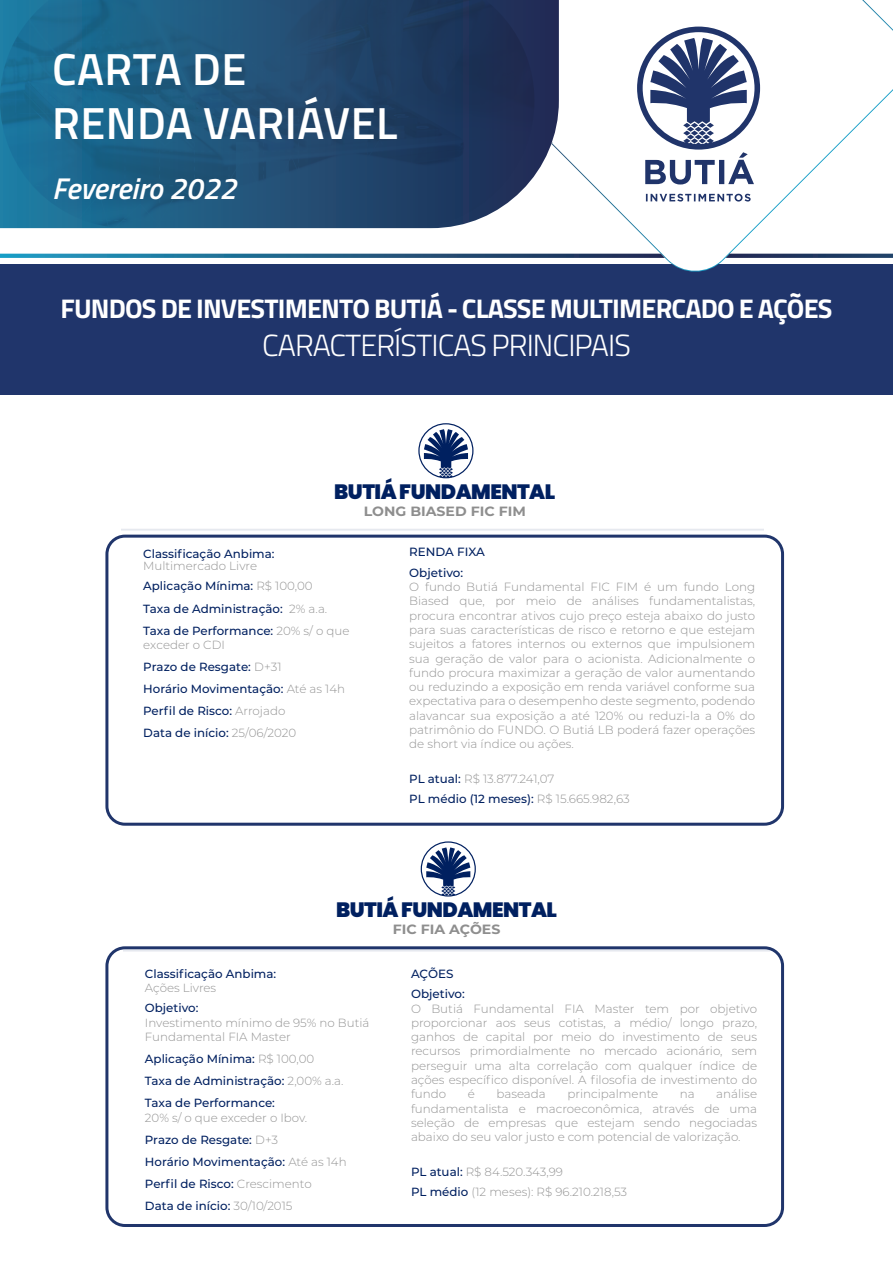
<style>
.page{position:relative;width:893px;height:1263px;background:#fff}
.page>*{position:absolute;margin:0;border:0;box-sizing:border-box;transform-origin:0 0}
.t1{font:600 45px "Titillium Web";letter-spacing:.01em;color:#fff}
.t2{font:300 30.6px "Titillium Web";letter-spacing:-.03em;color:#fff}
.t3{font:italic 600 30px "Titillium Web";color:#fff}
.t4{font:700 27px "Titillium Web";letter-spacing:-.03em;color:#fff}
.t5{font:900 20.7px "Poppins";letter-spacing:-.025em;color:#002060}
.t6{font:700 13.35px "Montserrat";color:#8e8e8e;scale:1.05 1}
.t7{font:300 11.85px/14.2px "Montserrat";color:#939393;text-align:justify}
.t8{font:500 11.85px/22.2px "Montserrat";color:#002060}
.s1{font-weight:300;color:#939393}
.s2{font-weight:500;color:#002060}
</style>
<div class="page">
<svg style="left:121px;top:529px;width:642px;height:6px"></svg>
<div style="left:418px;top:423px;width:55px;height:55px;border:1px solid #002060;border-radius:50%"></div>
<svg style="left:424px;top:429px;width:44px;height:48px"></svg>
<div style="left:0;top:265px;width:893px;height:130px;background:#20356b"></div>
<svg style="left:549px;top:0;width:344px;height:272px"></svg>
<svg style="left:0;top:0;width:559px;height:228px;background:#265479"></svg>
<svg style="left:637px;top:27px;width:123px;height:175px"></svg>
<svg style="left:0;top:254px;width:665px;height:4px;background:#256389"></svg>
<svg style="left:726px;top:254px;width:167px;height:4px"></svg>
<div style="left:105px;top:535px;width:679px;height:291px;border:3px solid #20356b;border-radius:18px"></div>
<div style="left:421px;top:841px;width:55px;height:55px;border:1px solid #002060;border-radius:50%"></div>
<svg style="left:426px;top:847px;width:44px;height:49px"></svg>
<svg style="left:123px;top:950px;width:647px;height:2px"></svg>
<div style="left:105px;top:946px;width:679px;height:281px;border:3px solid #20356b;border-radius:18px"></div>
<p class="t1" style="left:52px;top:35px;width:196px">CARTA DE</p>
<p class="t1" style="left:52px;top:89px;width:347px">RENDA VARIÁVEL</p>
<p class="t3" style="left:52px;top:166px;width:186px">Fevereiro 2022</p>
<p class="t4" style="left:60px;top:288px;width:773px">FUNDOS DE INVESTIMENTO BUTIÁ - CLASSE MULTIMERCADO E AÇÕES</p>
<p class="t2" style="left:262px;top:323px;width:370px">CARACTERÍSTICAS PRINCIPAIS</p>
<p class="t5" style="left:334px;top:479px;width:222px">BUTIÁ FUNDAMENTAL</p>
<p class="t6" style="left:364px;top:502px;width:156px">LONG BIASED FIC FIM</p>
<p class="t8" style="left:143px;top:548px;width:133px;line-height:11.6px">Classificação Anbima:<br><span class="s1">Multimercado Livre</span></p>
<p class="t8" style="left:143px;top:575px;width:208px">Aplicação Mínima: <span class="s1">R$ 100,00<br></span>Taxa de Administração: <span class="s1">2% a.a.<br></span>Taxa de Performance: <span class="s1">20% s/ o que</span></p>
<p class="t8" style="left:143px;top:633px;width:203px"><span class="s1">exceder o CDI<br></span>Prazo de Resgate: <span class="s1">D+31<br></span>Horário Movimentação: <span class="s1">Até as 14h</span></p>
<p class="t8" style="left:143px;top:699px;width:155px">Perfil de Risco: <span class="s1">Arrojado<br></span>Data de início: <span class="s1">25/06/2020</span></p>
<p class="t8" style="left:409px;top:542px;width:77px;line-height:20.4px">RENDA FIXA<br>Objetivo:</p>
<p class="t7" style="left:409px;top:579px;width:347px">O fundo Butiá Fundamental FIC FIM é um fundo Long Biased que, por meio de análises fundamentalistas, procura encontrar ativos cujo preço esteja abaixo do justo para suas características de risco e retorno e que estejam sujeitos a fatores internos ou externos que impulsionem sua geração de valor para o acionista. Adicionalmente o fundo procura maximizar a geração de valor aumentando ou reduzindo a exposição em renda variável conforme sua expectativa para o desempenho deste segmento, podendo alavancar sua exposição a até 120% ou reduzi-la a 0% do patrimônio do FUNDO. O Butiá LB poderá fazer operações de short via índice ou ações.</p>
<p class="t7" style="left:409px;top:768px;width:222px;line-height:20.4px"><span class="s2">PL atual:</span> R$ 13.877.241,07<br><span class="s2">PL médio (12 meses):</span> R$ 15.665.982,63</p>
<p class="t5" style="left:336px;top:897px;width:222px">BUTIÁ FUNDAMENTAL</p>
<p class="t6" style="left:393px;top:920px;width:104px">FIC FIA AÇÕES</p>
<p class="t8" style="left:145px;top:966px;width:133px;line-height:14.2px">Classificação Anbima:<br><span class="s1">Ações Livres</span></p>
<p class="t7" style="left:145px;top:1001px;width:226px;text-align:left"><span class="s2">Objetivo:<br></span>Investimento mínimo de 95% no Butiá<br>Fundamental FIA Master</p>
<p class="t8" style="left:145px;top:1047px;width:200px">Aplicação Mínima: <span class="s1">R$ 100,00<br></span>Taxa de Administração: <span class="s1">2,00% a.a.<br></span>Taxa de Performance:</p>
<p class="t8" style="left:145px;top:1106px;width:203px"><span class="s1">20% s/ o que exceder o Ibov.<br></span>Prazo de Resgate: <span class="s1">D+3<br></span>Horário Movimentação: <span class="s1">Até as 14h<br></span>Perfil de Risco: <span class="s1">Crescimento<br></span>Data de início: <span class="s1">30/10/2015</span></p>
<p class="t8" style="left:411px;top:963px;width:55px;line-height:20.4px">AÇÕES<br>Objetivo:</p>
<p class="t7" style="left:411px;top:1001px;width:348px">O Butiá Fundamental FIA Master tem por objetivo proporcionar aos seus cotistas, a médio/ longo prazo, ganhos de capital por meio do investimento de seus recursos primordialmente no mercado acionário, sem perseguir uma alta correlação com qualquer índice de ações específico disponível. A filosofia de investimento do fundo</p>
<p class="t7" style="left:411px;top:1086px;width:348px;text-indent:305px">análise fundamentalista e macroeconômica, através de uma seleção de empresas que estejam sendo negociadas abaixo do seu valor justo e com potencial de valorização.</p>
<p class="t7" style="left:411px;top:1161px;width:218px;line-height:20.4px"><span class="s2">PL atual:</span> R$ 84.520.343,99<br><span class="s2">PL médio</span> (12 meses): R$ 96.210.218,53</p>
<p class="t7" style="left:468px;top:1086px;width:9px">é</p>
<p class="t7" style="left:496px;top:1086px;width:51px">baseada</p>
<p class="t7" style="left:567px;top:1086px;width:92px">principalmente</p>
<p class="t7" style="left:680px;top:1086px;width:16px">na</p>
</div>
